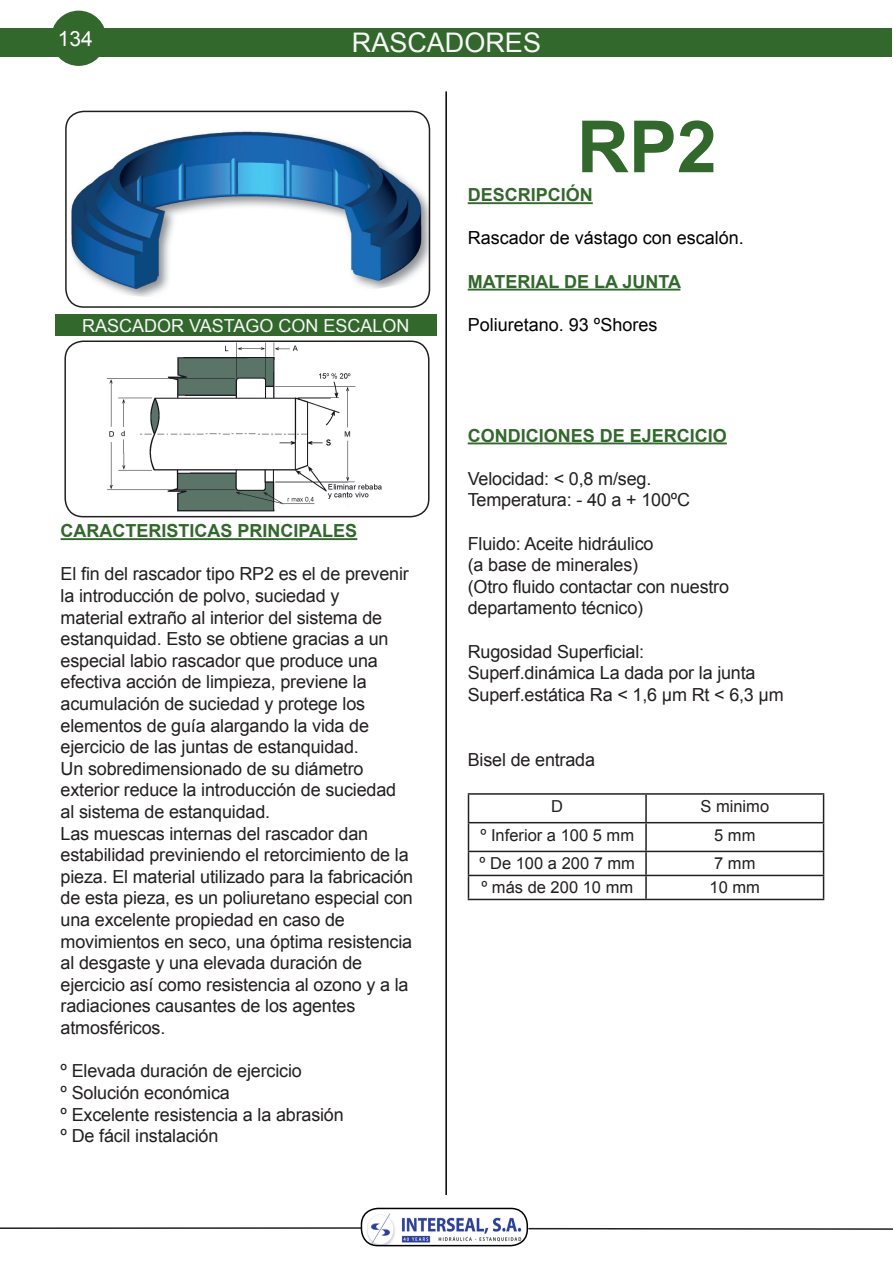
<style>
.page{position:relative;width:893px;height:1263px;background:#fff}
.page>*{position:absolute;margin:0;border:0;box-sizing:border-box;transform-origin:0 0}
.t1{font:700 72px "Arial";color:#32682c}
.t2{font:27px "Arial";color:#f7f7f8}
.t3{font:21px "Arial";color:#fff}
.t4{font:18px/21.6px "Arial";letter-spacing:-.01em;color:#231f20}
.t5{font:700 18px "Arial";color:#32682c}
.t6{font:18px "Arial";color:#000001}
.t7{font:18px "Arial";color:#f7f7f8}
.t8{font:16.5px "Arial";color:#231f20}
</style>
<div class="page">
<img style="left:66px;top:121px;width:363px;height:176px">
<div style="left:65px;top:111px;width:365px;height:197px;border:2px solid #231f20;border-radius:18px"></div>
<div style="left:55px;top:314px;width:382px;height:21px;background:#32682c"></div>
<hr style="left:468px;top:202px;width:125px;height:2px;background:#32682c">
<hr style="left:468px;top:289px;width:212px;height:2px;background:#32682c">
<hr style="left:61px;top:538px;width:296px;height:2px;background:#32682c">
<hr style="left:468px;top:442px;width:259px;height:2px;background:#32682c">
<hr style="left:468px;top:793px;width:178px;height:2px;background:#231f20">
<hr style="left:646px;top:793px;width:178px;height:2px;background:#231f20">
<hr style="left:645px;top:795px;width:2px;height:27px;background:#231f20">
<hr style="left:468px;top:822px;width:178px;height:1px;background:#231f20">
<hr style="left:646px;top:822px;width:178px;height:1px;background:#231f20">
<hr style="left:645px;top:823px;width:2px;height:28px;background:#231f20">
<hr style="left:468px;top:851px;width:178px;height:1px;background:#231f20">
<hr style="left:646px;top:851px;width:178px;height:1px;background:#231f20">
<hr style="left:645px;top:852px;width:2px;height:23px;background:#231f20">
<hr style="left:468px;top:875px;width:178px;height:1px;background:#231f20">
<svg style="left:468px;top:795px;width:1px;height:104px"></svg>
<hr style="left:646px;top:875px;width:178px;height:1px;background:#231f20">
<hr style="left:645px;top:876px;width:2px;height:23px;background:#231f20">
<svg style="left:823px;top:795px;width:1px;height:104px"></svg>
<hr style="left:468px;top:899px;width:178px;height:1px;background:#231f20">
<hr style="left:646px;top:899px;width:178px;height:1px;background:#231f20">
<div style="left:1px;top:28px;width:891px;height:29px;background:#32682c"></div>
<img style="left:106px;top:343px;width:276px;height:169px">
<div style="left:64px;top:340px;width:365px;height:177px;border:2px solid #231f20;border-radius:18px"></div>
<hr style="left:445px;top:91px;width:2px;height:1104px;background:#000001">
<div style="left:51px;top:11px;width:55px;height:55px;background:#32682c;border-radius:50%"></div>
<img style="left:362px;top:1210px;width:165px;height:35px">
<div style="left:361px;top:1208px;width:167px;height:38px;border:2px solid #000001;border-radius:16px"></div>
<hr style="left:0;top:1227px;width:361px;height:2px;background:#231f20">
<hr style="left:528px;top:1228px;width:365px;height:2px;background:#231f20">
<p class="t3" style="left:58px;top:25px;width:37px">134</p>
<h2 class="t2" style="left:352px;top:25px;width:191px">RASCADORES</h2>
<h1 class="t1" style="left:577px;top:99px;width:142px">RP2</h1>
<p class="t7" style="left:82px;top:313px;width:329px">RASCADOR VASTAGO CON ESCALON</p>
<p class="t5" style="left:61px;top:519px;width:298px">CARACTERISTICAS PRINCIPALES</p>
<p class="t4" style="left:61px;top:563px;width:354px">El fin del rascador tipo RP2 es el de prevenir la introducción de polvo, suciedad y<br>material extraño al interior del sistema de estanquidad. Esto se obtiene gracias a un especial labio rascador que produce una efectiva acción de limpieza, previene la acumulación de suciedad y protege los elementos de guía alargando la vida de ejercicio de las juntas de estanquidad.<br>Un sobredimensionado de su diámetro exterior reduce la introducción de suciedad al sistema de estanquidad.<br>Las muescas internas del rascador dan estabilidad previniendo el retorcimiento de la pieza. El material utilizado para la fabricación de esta pieza, es un poliuretano especial con una excelente propiedad en caso de movimientos en seco, una óptima resistencia al desgaste y una elevada duración de ejercicio así como resistencia al ozono y a la radiaciones causantes de los agentes atmosféricos.</p>
<p class="t4" style="left:61px;top:1060px;width:285px">º Elevada duración de ejercicio<br>º Solución económica<br>º Excelente resistencia a la abrasión º De fácil instalación</p>
<p class="t5" style="left:468px;top:183px;width:127px">DESCRIPCIÓN</p>
<p class="t6" style="left:468px;top:226px;width:278px">Rascador de vástago con escalón.</p>
<p class="t5" style="left:468px;top:269px;width:215px">MATERIAL DE LA JUNTA</p>
<p class="t6" style="left:468px;top:313px;width:191px">Poliuretano. 93 ºShores</p>
<p class="t5" style="left:468px;top:423px;width:261px">CONDICIONES DE EJERCICIO</p>
<p class="t4" style="left:468px;top:468px;width:224px">Velocidad: &lt; 0,8 m/seg.<br>Temperatura: - 40 a + 100ºC</p>
<p class="t4" style="left:468px;top:533px;width:263px">Fluido: Aceite hidráulico<br>(a base de minerales)<br>(Otro fluido contactar con nuestro departamento técnico)</p>
<p class="t4" style="left:468px;top:641px;width:318px">Rugosidad Superficial:<br>Superf.dinámica La dada por la junta<br>Superf.estática Ra &lt; 1,6 μm Rt &lt; 6,3 μm</p>
<p class="t4" style="left:468px;top:749px;width:129px">Bisel de entrada</p>
<p class="t8" style="left:551px;top:795px;width:13px">D</p>
<p class="t8" style="left:700px;top:795px;width:70px">S minimo</p>
<p class="t8" style="left:480px;top:824px;width:155px">º Inferior a 100 5 mm</p>
<p class="t8" style="left:714px;top:824px;width:43px">5 mm</p>
<p class="t8" style="left:479px;top:853px;width:157px">º De 100 a 200 7 mm</p>
<p class="t8" style="left:714px;top:853px;width:43px">7 mm</p>
<p class="t8" style="left:481px;top:877px;width:153px">º más de 200 10 mm</p>
<p class="t8" style="left:710px;top:877px;width:52px">10 mm</p>
</div>
